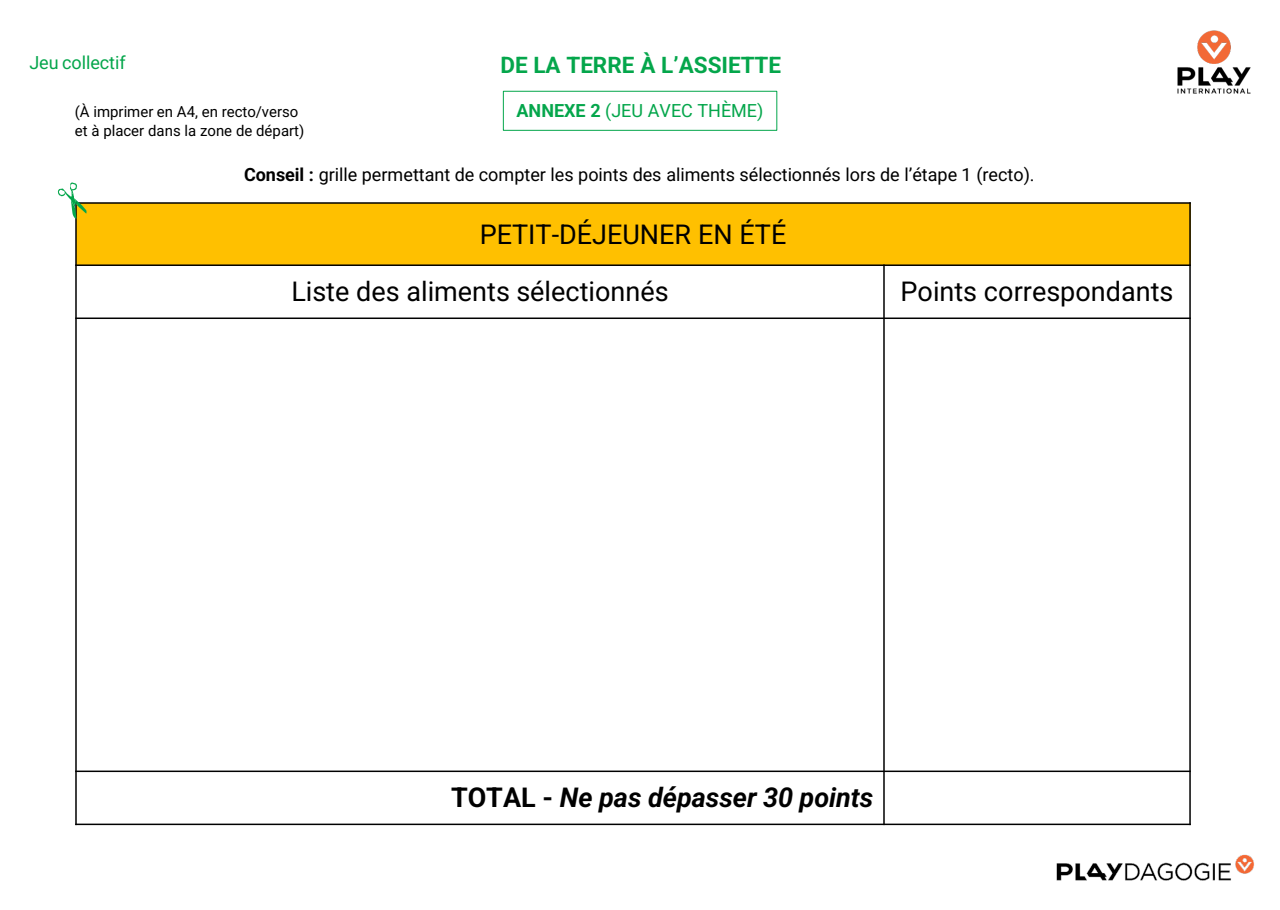
<style>
.page{position:relative;width:1280px;height:910px;background:#fff}
.page>*{position:absolute;margin:0;border:0;box-sizing:border-box;transform-origin:0 0}
.t1{font:27px "Roboto";color:#000}
.t2{font:italic 700 27px "Roboto";color:#000}
.t3{font:700 22.5px "Roboto";color:#04a64b}
.t4{font:18px "Roboto";color:#000}
.t5{font:18px "Roboto";color:#04a64b}
.t6{font:15px "Roboto";color:#000}
.s1{font-weight:700}
.s2{font-style:normal}
</style>
<div class="page">
<img style="left:1177px;top:30px;width:74px;height:64px">
<img style="left:1056px;top:854px;width:198px;height:27px">
<div style="left:76px;top:203px;width:1114px;height:62px;background:#ffc000"></div>
<hr style="left:883px;top:264px;width:2px;height:561px;background:#000">
<hr style="left:75px;top:264px;width:1116px;height:2px;background:#000">
<hr style="left:75px;top:317px;width:1116px;height:2px;background:#000">
<hr style="left:75px;top:770px;width:1116px;height:2px;background:#000">
<hr style="left:75px;top:202px;width:2px;height:623px;background:#000">
<hr style="left:1189px;top:202px;width:2px;height:623px;background:#000">
<hr style="left:75px;top:202px;width:1116px;height:2px;background:#000">
<hr style="left:75px;top:824px;width:1116px;height:1px;background:#000">
<div style="left:503px;top:91px;width:274px;height:40px;border:1px solid #04a64b"></div>
<svg style="left:58px;top:182px;width:29px;height:37px"></svg>
<p class="t3" style="left:500px;top:49px;width:282px">DE LA TERRE À L’ASSIETTE</p>
<p class="t5" style="left:516px;top:98px;width:248px"><span class="s1">ANNEXE 2</span> (JEU AVEC THÈME)</p>
<p class="t5" style="left:29px;top:50px;width:98px">Jeu collectif</p>
<p class="t6" style="left:75px;top:101px;width:225px">(À imprimer en A4, en recto/verso</p>
<p class="t6" style="left:75px;top:120px;width:231px">et à placer dans la zone de départ)</p>
<p class="t4" style="left:244px;top:162px;width:792px"><span class="s1">Conseil :</span> grille permettant de compter les points des aliments sélectionnés lors de l’étape 1 (recto).</p>
<p class="t1" style="left:480px;top:215px;width:308px">PETIT-DÉJEUNER EN ÉTÉ</p>
<p class="t1" style="left:291px;top:273px;width:379px">Liste des aliments sélectionnés</p>
<p class="t1" style="left:900px;top:273px;width:274px">Points correspondants</p>
<p class="t2" style="left:451px;top:779px;width:424px"><span class="s2">TOTAL -</span> Ne pas dépasser 30 points</p>
</div>
